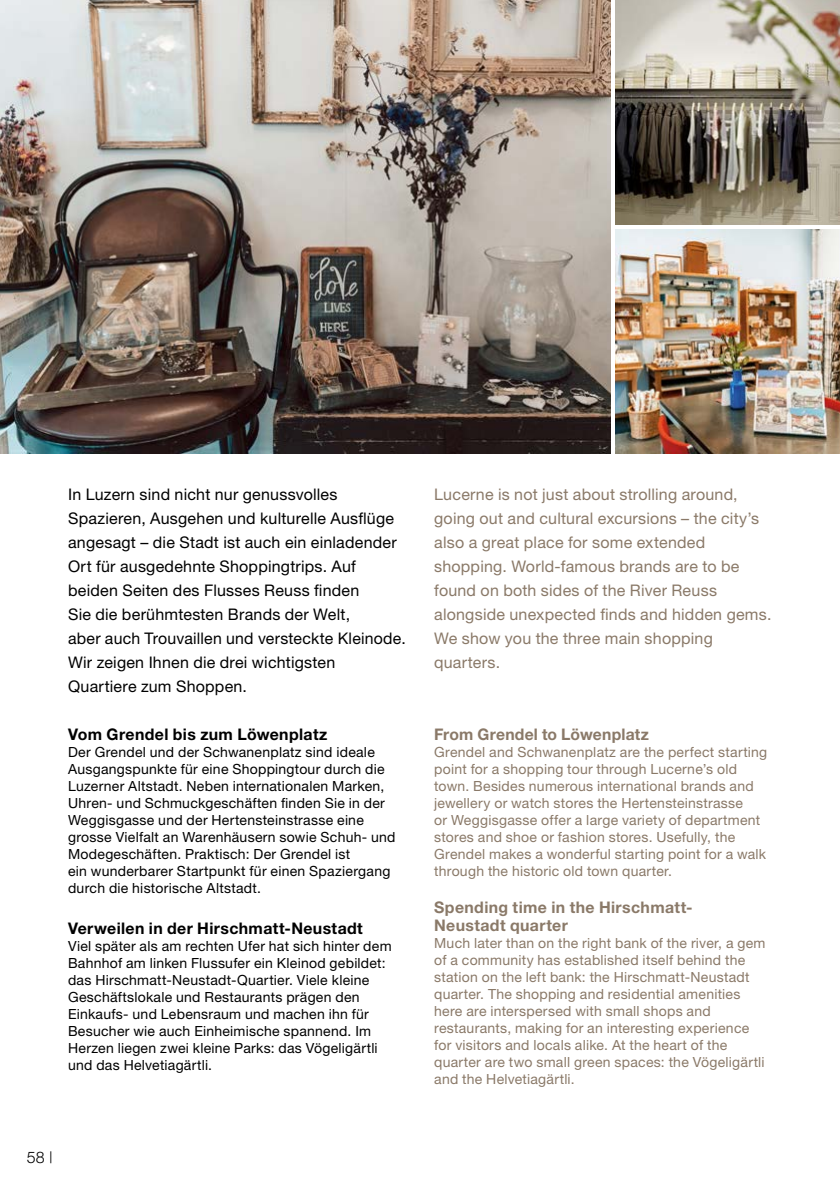
<style>
.page{position:relative;width:840px;height:1191px;background:#fff}
.page>*{position:absolute;margin:0;border:0;box-sizing:border-box;transform-origin:0 0}
.t1{font:16px/24px "Helvetica Neue";letter-spacing:.015em;color:#000}
.t2{font:16px/24px "Helvetica Neue";letter-spacing:.015em;color:#8a7968}
.t3{font:700 16px/18px "Helvetica Neue";letter-spacing:.025em;color:#8a7968}
.t4{font:700 16px "Helvetica Neue";letter-spacing:.025em;color:#000}
.t5{font:300 16px "Helvetica Neue";color:#000}
.t6{font:14px/17px "Helvetica Neue";letter-spacing:.02em;color:#8a7968}
.t7{font:14px/17px "Helvetica Neue";letter-spacing:.02em;color:#000}
</style>
<div class="page">
<img style="left:0;top:0;width:609px;height:454px">
<img style="left:615px;top:230px;width:224px;height:224px">
<img style="left:615px;top:0;width:224px;height:224px">
<p class="t1" style="left:68px;top:482px;width:339px">In Luzern sind nicht nur genussvolles Spazieren, Ausgehen und kulturelle Ausflüge angesagt – die Stadt ist auch ein einladender Ort für ausgedehnte Shoppingtrips. Auf beiden Seiten des Flusses Reuss finden<br>Sie die berühmtesten Brands der Welt,<br>aber auch Trouvaillen und versteckte Kleinode.<br>Wir zeigen Ihnen die drei wichtigsten Quartiere zum Shoppen.</p>
<p class="t4" style="left:68px;top:724px;width:261px">Vom Grendel bis zum Löwenplatz</p>
<p class="t7" style="left:68px;top:743px;width:329px">Der Grendel und der Schwanenplatz sind ideale Ausgangspunkte für eine Shoppingtour durch die Luzerner Altstadt. Neben internationalen Marken, Uhren- und Schmuckgeschäften finden Sie in der Weggisgasse und der Hertensteinstrasse eine grosse Vielfalt an Warenhäusern sowie Schuh- und Modegeschäften. Praktisch: Der Grendel ist<br>ein wunderbarer Startpunkt für einen Spaziergang durch die historische Altstadt.</p>
<p class="t4" style="left:68px;top:918px;width:296px">Verweilen in der Hirschmatt-Neustadt</p>
<p class="t7" style="left:68px;top:937px;width:325px">Viel später als am rechten Ufer hat sich hinter dem Bahnhof am linken Flussufer ein Kleinod gebildet: das Hirschmatt-Neustadt-Quartier. Viele kleine Geschäftslokale und Restaurants prägen den Einkaufs- und Lebensraum und machen ihn für Besucher wie auch Einheimische spannend. Im Herzen liegen zwei kleine Parks: das Vögeligärtli und das Helvetiagärtli.</p>
<p class="t5" style="left:27px;top:1147px;width:27px">58 |</p>
<p class="t2" style="left:434px;top:482px;width:338px">Lucerne is not just about strolling around, going out and cultural excursions – the city’s also a great place for some extended shopping. World-famous brands are to be found on both sides of the River Reuss alongside unexpected finds and hidden gems.<br>We show you the three main shopping quarters.</p>
<p class="t3" style="left:434px;top:725px;width:216px">From Grendel to Löwenplatz</p>
<p class="t6" style="left:434px;top:743px;width:334px">Grendel and Schwanenplatz are the perfect starting point for a shopping tour through Lucerne’s old town. Besides numerous international brands and jewellery or watch stores the Hertensteinstrasse<br>or Weggisgasse offer a large variety of department stores and shoe or fashion stores. Usefully, the Grendel makes a wonderful starting point for a walk through the historic old town quarter.</p>
<p class="t3" style="left:434px;top:898px;width:260px">Spending time in the Hirschmatt-<br>Neustadt quarter</p>
<p class="t6" style="left:434px;top:934px;width:332px">Much later than on the right bank of the river, a gem of a community has established itself behind the station on the left bank: the Hirschmatt-Neustadt quarter. The shopping and residential amenities here are interspersed with small shops and restaurants, making for an interesting experience for visitors and locals alike. At the heart of the quarter are two small green spaces: the Vögeligärtli and the Helvetiagärtli.</p>
</div>
